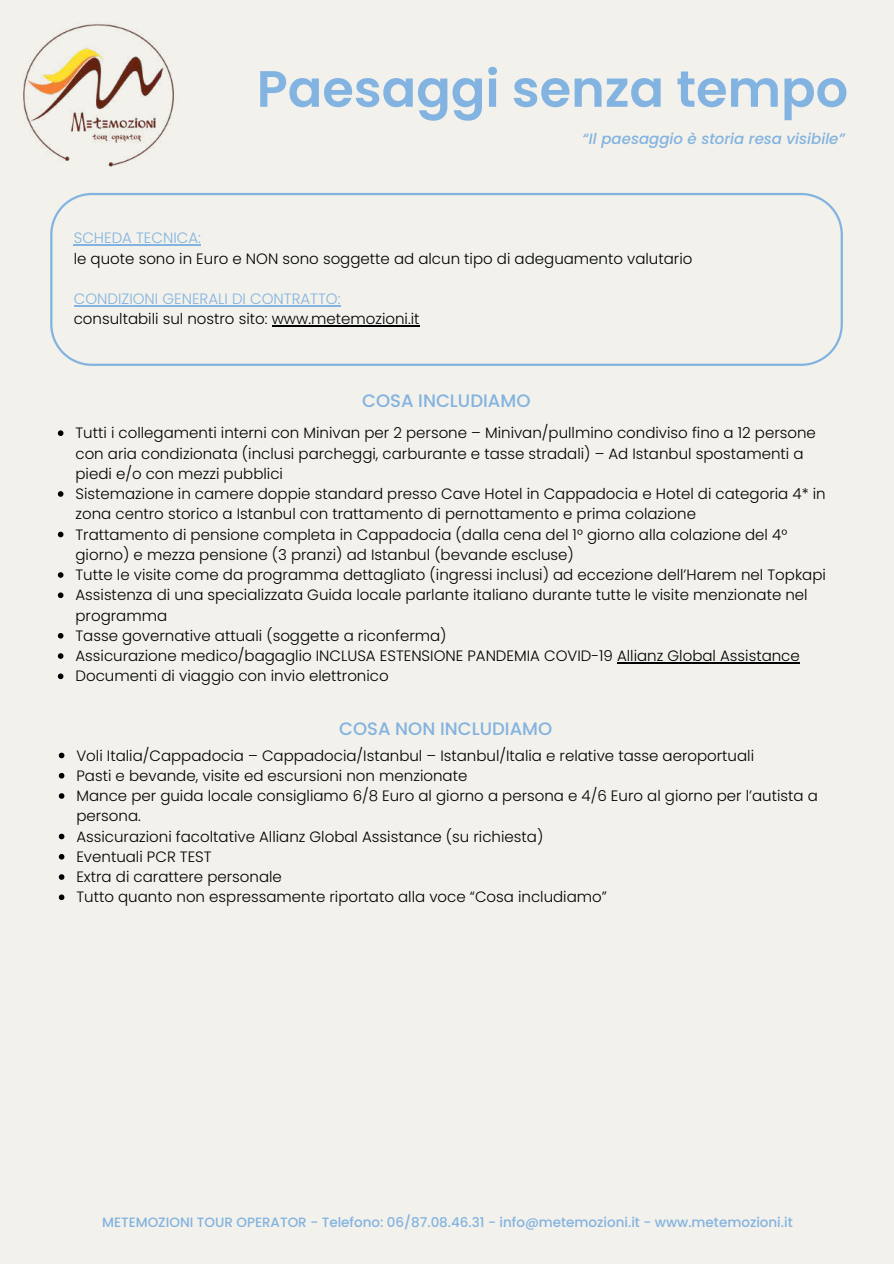
<style>
.page{position:relative;width:894px;height:1264px;background:#fff}
.page>*{position:absolute;margin:0;border:0;box-sizing:border-box;transform-origin:0 0}
.t1{font:600 51px "Poppins";color:#83b3e0}
.t2{font:500 18px "Poppins";color:#83b3e0}
.t3{font:300 15px/20.2px "Poppins";color:#000}
.t4{font:300 15px "Poppins";color:#83b3e0}
.t5{font:italic 500 15px "Poppins";color:#83b3e0}
.t6{font:500 13.5px "Poppins";color:#83b3e0}
</style>
<div class="page">
<div style="left:0;top:0;width:893px;height:1263px;background:#f2f1eb"></div>
<svg style="left:50px;top:193px;width:792px;height:173px"></svg>
<hr style="left:74px;top:244px;width:127px;height:2px;background:#83b3e0">
<hr style="left:74px;top:305px;width:266px;height:1px;background:#83b3e0">
<hr style="left:271px;top:325px;width:148px;height:2px;background:#000">
<svg style="left:58px;top:430px;width:5px;height:6px"></svg>
<svg style="left:58px;top:491px;width:5px;height:6px"></svg>
<svg style="left:58px;top:531px;width:5px;height:6px"></svg>
<svg style="left:58px;top:572px;width:5px;height:6px"></svg>
<svg style="left:58px;top:592px;width:5px;height:6px"></svg>
<svg style="left:58px;top:633px;width:5px;height:5px"></svg>
<svg style="left:58px;top:653px;width:5px;height:6px"></svg>
<hr style="left:617px;top:662px;width:182px;height:1px;background:#000">
<svg style="left:58px;top:673px;width:5px;height:6px"></svg>
<svg style="left:59px;top:752px;width:5px;height:6px"></svg>
<svg style="left:59px;top:773px;width:5px;height:5px"></svg>
<svg style="left:59px;top:793px;width:5px;height:5px"></svg>
<svg style="left:59px;top:833px;width:5px;height:6px"></svg>
<svg style="left:59px;top:854px;width:5px;height:5px"></svg>
<svg style="left:59px;top:874px;width:5px;height:5px"></svg>
<svg style="left:59px;top:894px;width:5px;height:6px"></svg>
<img style="left:23px;top:23px;width:168px;height:179px">
<h1 class="t1" style="left:256px;top:53px;width:592px">Paesaggi senza tempo</h1>
<p class="t5" style="left:582px;top:128px;width:264px">“Il paesaggio è storia resa visibile”</p>
<p class="t4" style="left:74px;top:228px;width:129px">SCHEDA TECNICA:</p>
<p class="t3" style="left:74px;top:248px;width:620px">le quote sono in Euro e NON sono soggette ad alcun tipo di adeguamento valutario</p>
<p class="t4" style="left:74px;top:288px;width:268px">CONDIZIONI GENERALI DI CONTRATTO:</p>
<p class="t3" style="left:74px;top:309px;width:347px">consultabili sul nostro sito: www.metemozioni.it</p>
<p class="t2" style="left:362px;top:388px;width:170px">COSA INCLUDIAMO</p>
<p class="t3" style="left:75px;top:423px;width:751px">Tutti i collegamenti interni con Minivan per 2 persone – Minivan/pullmino condiviso fino a 12 persone con aria condizionata (inclusi parcheggi, carburante e tasse stradali) – Ad Istanbul spostamenti a piedi e/o con mezzi pubblici<br>Sistemazione in camere doppie standard presso Cave Hotel in Cappadocia e Hotel di categoria 4* in zona centro storico a Istanbul con trattamento di pernottamento e prima colazione<br>Trattamento di pensione completa in Cappadocia (dalla cena del 1° giorno alla colazione del 4° giorno) e mezza pensione (3 pranzi) ad Istanbul (bevande escluse)<br>Tutte le visite come da programma dettagliato (ingressi inclusi) ad eccezione dell’Harem nel Topkapi Assistenza di una specializzata Guida locale parlante italiano durante tutte le visite menzionate nel programma<br>Tasse governative attuali (soggette a riconferma)<br>Assicurazione medico/bagaglio INCLUSA ESTENSIONE PANDEMIA COVID-19 Allianz Global Assistance Documenti di viaggio con invio elettronico</p>
<p class="t2" style="left:339px;top:715px;width:214px">COSA NON INCLUDIAMO</p>
<p class="t3" style="left:76px;top:745px;width:742px">Voli Italia/Cappadocia – Cappadocia/Istanbul – Istanbul/Italia e relative tasse aeroportuali<br>Pasti e bevande, visite ed escursioni non menzionate<br>Mance per guida locale consigliamo 6/8 Euro al giorno a persona e 4/6 Euro al giorno per l’autista a persona.<br>Assicurazioni facoltative Allianz Global Assistance (su richiesta)<br>Eventuali PCR TEST<br>Extra di carattere personale<br>Tutto quanto non espressamente riportato alla voce “Cosa includiamo”</p>
<p class="t6" style="left:102px;top:1212px;width:692px">METEMOZIONI TOUR OPERATOR - Telefono: 06/87.08.46.31 - info@metemozioni.it - www.metemozioni.it</p>
</div>
